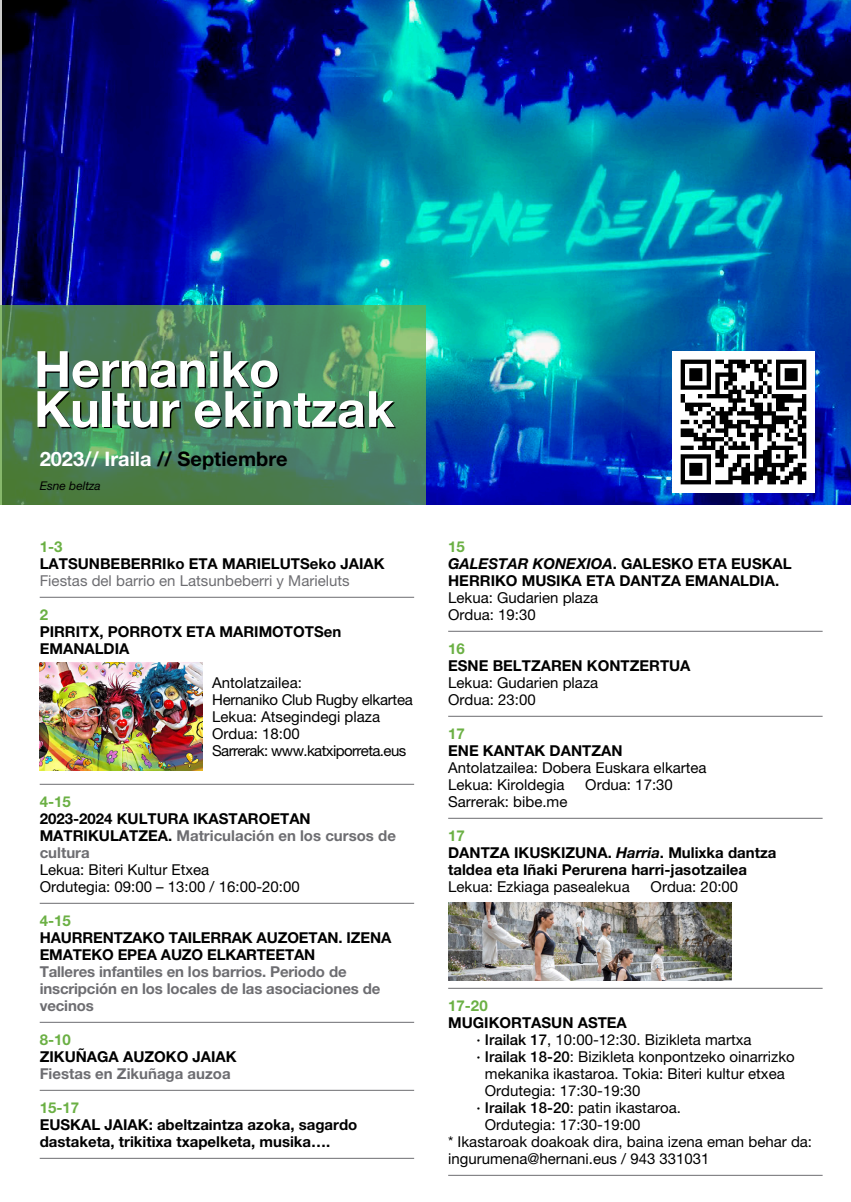
<style>
.page{position:relative;width:851px;height:1202px;background:#fff}
.page>*{position:absolute;margin:0;border:0;box-sizing:border-box;transform-origin:0 0}
.t1{font:700 50px/40px "Helvetica Neue LT Std";color:#fff}
.t2{font:700 20px "Helvetica Neue LT Std";color:#fff}
.Ekitaldi{font:15px/17px "Helvetica Neue LT Std";color:#000}
.Ekitaldi-2{font:700 15px/17px "Helvetica Neue LT Std";color:#000}
.t3{font:700 15px/17px "Helvetica Neue LT Std";letter-spacing:-.01em;color:#6d6d71}
.Ekitaldi-3{font:15px/17px "Helvetica Neue LT Std";letter-spacing:-.02em;color:#000}
.Ekitaldi-4{font:15px/17px "Helvetica Neue LT Std";color:#6d6d71}
.t4{font:italic 12px "Helvetica Neue LT Std";color:#000}
.s1{color:#000}
.s2{font-weight:700;color:#6bb044}
.s3{font-weight:700;color:#000}
.s4{color:#6bb044}
.s5{font-weight:700}
.s6{font-weight:700;color:#6d6d71}
.s7{font-style:italic}
.s8{font-weight:400}
.s9{font-weight:500}
</style>
<div class="page">
<img style="left:2px;top:0;width:848px;height:505px">
<svg style="left:0;top:305px;width:425px;height:200px;background:#4d885c"></svg>
<hr style="left:40px;top:597px;width:374px;height:1px;background:#6d6d71">
<hr style="left:40px;top:784px;width:374px;height:1px;background:#6d6d71">
<hr style="left:40px;top:903px;width:374px;height:1px;background:#6d6d71">
<hr style="left:40px;top:1022px;width:374px;height:1px;background:#6d6d71">
<hr style="left:40px;top:1090px;width:374px;height:1px;background:#6d6d71">
<hr style="left:40px;top:1158px;width:374px;height:1px;background:#6d6d71">
<hr style="left:448px;top:631px;width:374px;height:1px;background:#6d6d71">
<hr style="left:448px;top:716px;width:374px;height:1px;background:#6d6d71">
<hr style="left:448px;top:818px;width:374px;height:1px;background:#6d6d71">
<hr style="left:448px;top:988px;width:374px;height:1px;background:#6d6d71">
<hr style="left:448px;top:1175px;width:374px;height:1px;background:#6d6d71">
<img style="left:672px;top:351px;width:142px;height:142px">
<img style="left:40px;top:662px;width:163px;height:109px">
<img style="left:448px;top:903px;width:283px;height:78px">
<p class="t1" style="left:34px;top:348px;width:362px">Hernaniko<br>Kultur ekintzak</p>
<p class="t2" style="left:40px;top:447px;width:249px">2023// Iraila <span class="s1">// Septiembre</span></p>
<p class="t4" style="left:40px;top:479px;width:63px">Esne beltza</p>
<p class="Ekitaldi-4" style="left:40px;top:538px;width:346px"><span class="s2">1-3<br></span><span class="s3">LATSUNBEBERRIko ETA MARIELUTSeko JAIAK<br></span>Fiestas del barrio en Latsunbeberri y Marieluts</p>
<p class="Ekitaldi-2" style="left:40px;top:605px;width:303px"><span class="s4">2<br></span>PIRRITX, PORROTX ETA MARIMOTOTSen<br>EMANALDIA</p>
<p class="Ekitaldi-3" style="left:212px;top:674px;width:202px">Antolatzailea:<br>Hernaniko Club Rugby elkartea<br>Lekua: Atsegindegi plaza<br>Ordua: 18:00<br>Sarrerak: www.katxiporreta.eus</p>
<p class="Ekitaldi" style="left:40px;top:793px;width:358px"><span class="s2">4-15<br></span><span class="s5">2023-2024 KULTURA IKASTAROETAN<br>MATRIKULATZEA.</span> <span class="s6">Matriculación en los cursos de cultura<br></span>Lekua: Biteri Kultur Etxea<br>Ordutegia: 09:00 – 13:00 / 16:00-20:00</p>
<p class="t3" style="left:40px;top:911px;width:353px"><span class="s4">4-15<br></span><span class="s1">HAURRENTZAKO TAILERRAK AUZOETAN. IZENA<br>EMATEKO EPEA AUZO ELKARTEETAN<br></span>Talleres infantiles en los barrios. Periodo de inscripción en los locales de las asociaciones de vecinos</p>
<p class="t3" style="left:40px;top:1030px;width:198px"><span class="s4">8-10<br></span><span class="s1">ZIKUÑAGA AUZOKO JAIAK<br></span>Fiestas en Zikuñaga auzoa</p>
<p class="Ekitaldi-2" style="left:40px;top:1098px;width:319px"><span class="s4">15-17<br></span>EUSKAL JAIAK: abeltzaintza azoka, sagardo dastaketa, trikitixa txapelketa, musika….</p>
<p class="Ekitaldi-2" style="left:448px;top:537px;width:345px"><span class="s4">15<br></span><span class="s7">GALESTAR KONEXIOA</span>. GALESKO ETA EUSKAL<br>HERRIKO MUSIKA ETA DANTZA EMANALDIA.<br><span class="s8">Lekua: Gudarien plaza<br>Ordua: 19:30</span></p>
<p class="Ekitaldi" style="left:448px;top:640px;width:244px"><span class="s2">16<br></span><span class="s5">ESNE BELTZAREN KONTZERTUA<br></span>Lekua: Gudarien plaza<br>Ordua: 23:00</p>
<p class="Ekitaldi" style="left:448px;top:725px;width:260px"><span class="s2">17<br></span><span class="s5">ENE KANTAK DANTZAN<br></span>Antolatzailea: Dobera Euskara elkartea<br>Lekua: Kiroldegia</p>
<p class="Ekitaldi" style="left:585px;top:776px;width:89px">Ordua: 17:30</p>
<p class="Ekitaldi" style="left:448px;top:793px;width:121px">Sarrerak: bibe.me</p>
<p class="Ekitaldi-2" style="left:448px;top:826px;width:330px"><span class="s4">17<br></span>DANTZA IKUSKIZUNA. <span class="s7">Harria</span>. Mulixka dantza taldea eta Iñaki Perurena harri-jasotzailea<br><span class="s8">Lekua: Ezkiaga pasealekua</span></p>
<p class="Ekitaldi" style="left:650px;top:878px;width:89px">Ordua: 20:00</p>
<p class="Ekitaldi-2" style="left:448px;top:996px;width:180px"><span class="s4">17-20<br></span>MUGIKORTASUN ASTEA</p>
<p class="Ekitaldi" style="left:476px;top:1031px;width:276px"><span class="s9">· Irailak 17</span>, 10:00-12:30. Bizikleta martxa</p>
<p class="Ekitaldi" style="left:476px;top:1048px;width:320px"><span class="s9">· Irailak 18-20</span>: Bizikleta konpontzeko oinarrizko</p>
<p class="Ekitaldi" style="left:485px;top:1065px;width:301px">mekanika ikastaroa. Tokia: Biteri kultur etxea</p>
<p class="Ekitaldi" style="left:485px;top:1082px;width:157px">Ordutegia: 17:30-19:30</p>
<p class="Ekitaldi" style="left:476px;top:1099px;width:206px"><span class="s9">· Irailak 18-20</span>: patin ikastaroa.</p>
<p class="Ekitaldi" style="left:485px;top:1116px;width:157px">Ordutegia: 17:30-19:00</p>
<p class="Ekitaldi" style="left:448px;top:1133px;width:365px">* Ikastaroak doakoak dira, baina izena eman behar da: ingurumena@hernani.eus / 943 331031</p>
</div>
